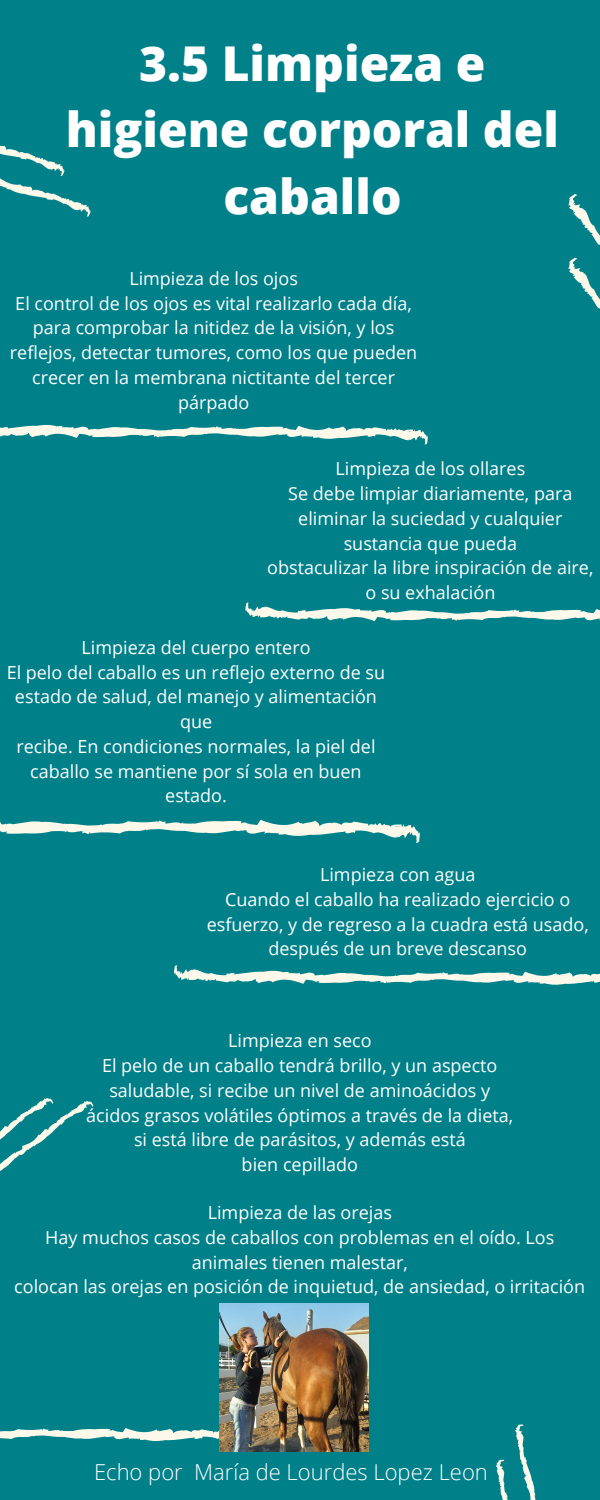
<style>
.page{position:relative;width:600px;height:1500px;background:#00818a}
.page>*{position:absolute;margin:0;border:0;box-sizing:border-box;transform-origin:0 0}
.t1{font:800 48px/66.8px "Open Sans";color:#fff;text-align:center}
.t2{font:300 22px "Open Sans";color:#fff}
.t3{font:18px/24.8px "Open Sans";color:#fff;text-align:center}
</style>
<div class="page">
<svg style="left:0;top:1421px;width:220px;height:26px"></svg>
<svg style="left:174px;top:965px;width:426px;height:20px"></svg>
<svg style="left:0;top:820px;width:420px;height:23px"></svg>
<svg style="left:0;top:1098px;width:94px;height:73px"></svg>
<svg style="left:496px;top:1424px;width:40px;height:76px"></svg>
<svg style="left:0;top:145px;width:600px;height:477px"></svg>
<img style="left:220px;top:1304px;width:148px;height:148px">
<h1 class="t1" style="left:66px;top:29px;width:495px">3.5 Limpieza e higiene corporal del caballo</h1>
<p class="t3" style="left:10px;top:266px;width:409px">Limpieza de los ojos<br>El control de los ojos es vital realizarlo cada día, para comprobar la nitidez de la visión, y los reflejos, detectar tumores, como los que pueden crecer en la membrana nictitante del tercer párpado</p>
<p class="t3" style="left:267px;top:456px;width:328px">Limpieza de los ollares<br>Se debe limpiar diariamente, para eliminar la suciedad y cualquier sustancia que pueda<br>obstaculizar la libre inspiración de aire, o su exhalación</p>
<p class="t3" style="left:7px;top:635px;width:380px">Limpieza del cuerpo entero<br>El pelo del caballo es un reflejo externo de su estado de salud, del manejo y alimentación que<br>recibe. En condiciones normales, la piel del caballo se mantiene por sí sola en buen estado.</p>
<p class="t3" style="left:207px;top:862px;width:384px">Limpieza con agua<br>Cuando el caballo ha realizado ejercicio o esfuerzo, y de regreso a la cuadra está usado, después de un breve descanso</p>
<p class="t3" style="left:86px;top:1028px;width:429px">Limpieza en seco<br>El pelo de un caballo tendrá brillo, y un aspecto saludable, si recibe un nivel de aminoácidos y ácidos grasos volátiles óptimos a través de la dieta, si está libre de parásitos, y además está<br>bien cepillado</p>
<p class="t3" style="left:14px;top:1200px;width:572px">Limpieza de las orejas<br>Hay muchos casos de caballos con problemas en el oído. Los animales tienen malestar,<br>colocan las orejas en posición de inquietud, de ansiedad, o irritación</p>
<p class="t2" style="left:94px;top:1457px;width:395px">Echo por María de Lourdes Lopez Leon</p>
</div>
